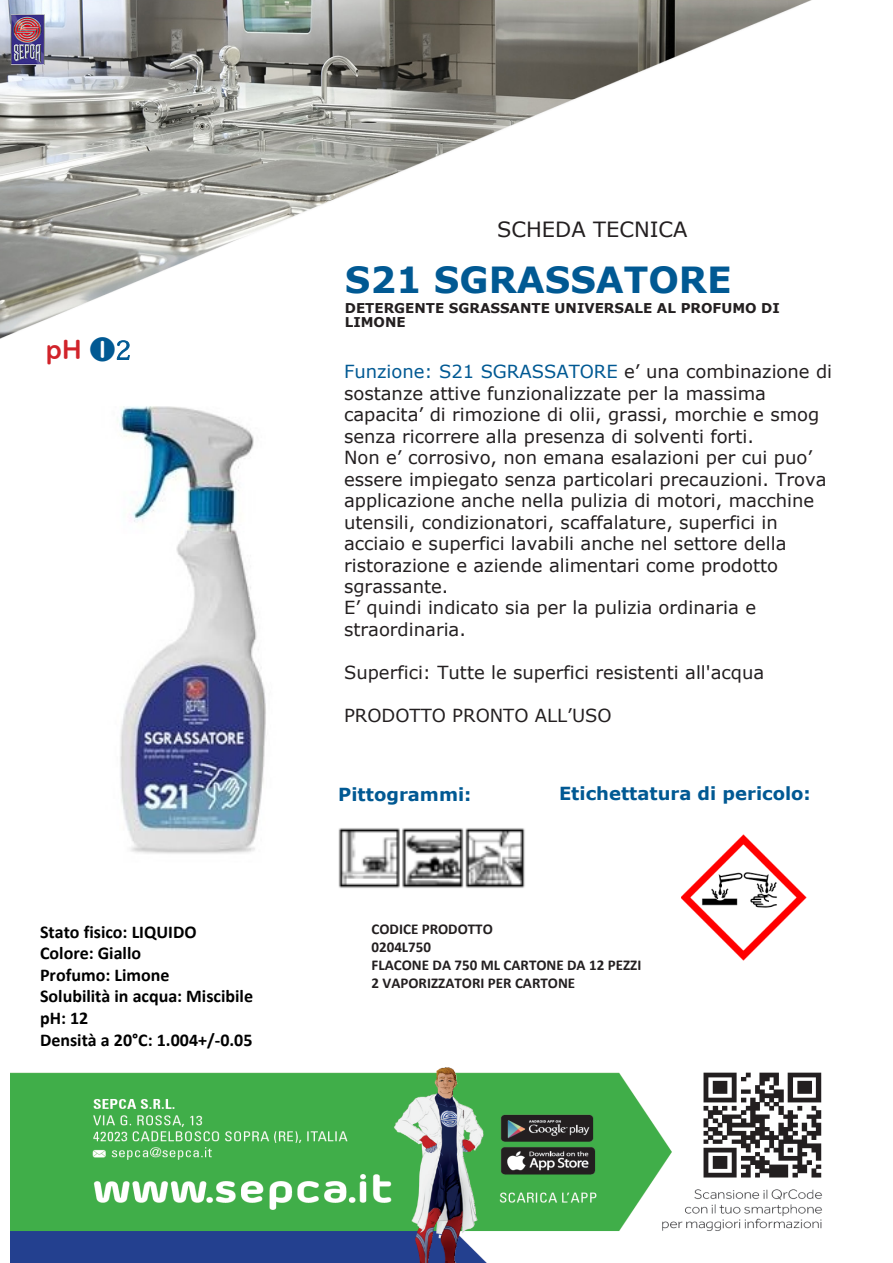
<style>
.page{position:relative;width:893px;height:1263px;background:#fff}
.page>*{position:absolute;margin:0;border:0;box-sizing:border-box;transform-origin:0 0}
.t1{font:700 36px "Verdana";color:#015993}
.t2{font:25.5px "UD Digi Kyokasho NP B";color:#d1232a}
.t3{font:21px "Verdana";color:#231f20}
.t4{font:18px/21.5px "Verdana";color:#231f20}
.t5{font:700 18px/21.6px "Calibri";color:#000}
.t6{font:700 18px "Verdana";color:#015993}
.t7{font:700 15px/18px "Calibri";color:#231f20}
.t8{font:700 13.5px/14.1px "Verdana";color:#231f20}
.s1{color:#015993}
.s2{font-family:"Koz Min Pr 6 N";color:#015993}
</style>
<div class="page">
<img style="left:0;top:0;width:812px;height:339px">
<img style="left:338px;top:828px;width:187px;height:60px">
<img style="left:681px;top:834px;width:126px;height:127px">
<img style="left:119px;top:406px;width:147px;height:448px">
<img style="left:10px;top:1067px;width:813px;height:196px">
<p class="t2" style="left:45px;top:335px;width:87px">pH <span class="s1">❶</span><span class="s2">2</span></p>
<p class="t5" style="left:40px;top:920px;width:215px">Stato fisico: LIQUIDO<br>Colore: Giallo<br>Profumo: Limone<br>Solubilità in acqua: Miscibile pH: 12<br>Densità a 20°C: 1.004+/-0.05</p>
<p class="t3" style="left:497px;top:215px;width:192px">SCHEDA TECNICA</p>
<p class="t1" style="left:345px;top:254px;width:388px">S21 SGRASSATORE</p>
<p class="t8" style="left:345px;top:300px;width:436px">DETERGENTE SGRASSANTE UNIVERSALE AL PROFUMO DI<br>LIMONE</p>
<p class="t4" style="left:344px;top:361px;width:490px"><span class="s1">Funzione: S21 SGRASSATORE</span> e’ una combinazione di sostanze attive funzionalizzate per la massima capacita’ di rimozione di olii, grassi, morchie e smog senza ricorrere alla presenza di solventi forti.<br>Non e’ corrosivo, non emana esalazioni per cui puo’ essere impiegato senza particolari precauzioni. Trova applicazione anche nella pulizia di motori, macchine utensili, condizionatori, scaffalature, superfici in acciaio e superfici lavabili anche nel settore della ristorazione e aziende alimentari come prodotto sgrassante.<br>E’ quindi indicato sia per la pulizia ordinaria e straordinaria.</p>
<p class="t4" style="left:344px;top:661px;width:422px">Superfici: Tutte le superfici resistenti all'acqua</p>
<p class="t4" style="left:344px;top:704px;width:269px">PRODOTTO PRONTO ALL’USO</p>
<p class="t6" style="left:338px;top:781px;width:135px">Pittogrammi:</p>
<p class="t6" style="left:559px;top:781px;width:253px">Etichettatura di pericolo:</p>
<p class="t7" style="left:372px;top:920px;width:271px">CODICE PRODOTTO<br>0204L750<br>FLACONE DA 750 ML CARTONE DA 12 PEZZI<br>2 VAPORIZZATORI PER CARTONE</p>
</div>
